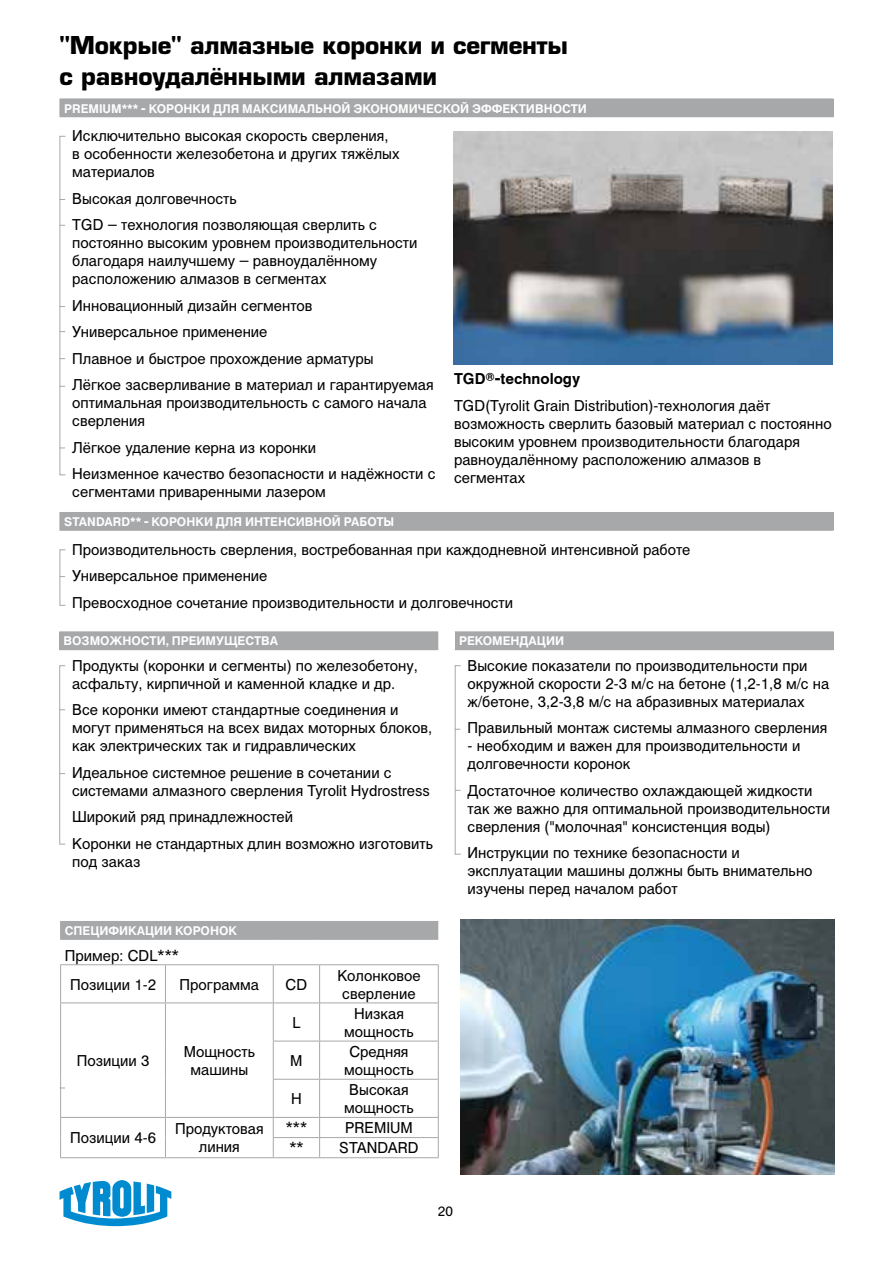
<style>
.page{position:relative;width:893px;height:1263px;background:#fff}
.page>*{position:absolute;margin:0;border:0;box-sizing:border-box;transform-origin:0 0}
.t1{font:700 24px/31.5px "Europe";letter-spacing:-.01em;color:#000}
.t2{font:15px/18px "Cyrvetica";color:#000}
.t3{font:700 15px "Cyrvetica";color:#000}
.t4{font:13.5px "Cyrvetica";color:#000}
.t5{font:700 12px "Cyrvetica";color:#fff}
.s1{font-size:10.5px;color:#fff}
</style>
<div class="page">
<div style="left:60px;top:136px;width:6px;height:339px;border:1px solid #a7a8aa"></div>
<div style="left:60px;top:99px;width:773px;height:18px;background:#a7a8aa"></div>
<svg style="left:833px;top:99px;width:1px;height:17px"></svg>
<div style="left:455px;top:632px;width:378px;height:18px;background:#a7a8aa"></div>
<hr style="left:455px;top:631px;width:379px;height:1px;background:#a7a8aa">
<svg style="left:833px;top:632px;width:1px;height:17px"></svg>
<hr style="left:455px;top:649px;width:379px;height:1px;background:#a7a8aa">
<div style="left:59px;top:632px;width:379px;height:18px;background:#a7a8aa"></div>
<hr style="left:59px;top:631px;width:379px;height:1px;background:#a7a8aa">
<div style="left:59px;top:665px;width:7px;height:179px;border:1px solid #a7a8aa"></div>
<div style="left:455px;top:665px;width:6px;height:189px;border:1px solid #a7a8aa"></div>
<img style="left:453px;top:132px;width:379px;height:233px">
<div style="left:60px;top:549px;width:6px;height:57px;border:1px solid #a7a8aa"></div>
<div style="left:60px;top:512px;width:773px;height:18px;background:#a7a8aa"></div>
<svg style="left:833px;top:513px;width:1px;height:17px"></svg>
<hr style="left:60px;top:530px;width:773px;height:1px;background:#a7a8aa">
<div style="left:60px;top:921px;width:378px;height:18px;background:#a7a8aa"></div>
<hr style="left:165px;top:921px;width:108px;height:1px;background:#a7a8aa">
<hr style="left:273px;top:921px;width:47px;height:1px;background:#a7a8aa">
<hr style="left:320px;top:921px;width:118px;height:1px;background:#a7a8aa">
<hr style="left:60px;top:939px;width:105px;height:1px;background:#a7a8aa">
<hr style="left:165px;top:939px;width:108px;height:1px;background:#a7a8aa">
<hr style="left:273px;top:939px;width:47px;height:1px;background:#a7a8aa">
<hr style="left:320px;top:939px;width:118px;height:1px;background:#a7a8aa">
<hr style="left:60px;top:964px;width:105px;height:1px;background:#a7a8aa">
<hr style="left:165px;top:964px;width:108px;height:1px;background:#a7a8aa">
<hr style="left:165px;top:965px;width:1px;height:37px;background:#a7a8aa">
<hr style="left:273px;top:964px;width:47px;height:1px;background:#a7a8aa">
<hr style="left:320px;top:964px;width:119px;height:1px;background:#a7a8aa">
<hr style="left:60px;top:1002px;width:105px;height:1px;background:#a7a8aa">
<hr style="left:165px;top:1002px;width:108px;height:1px;background:#a7a8aa">
<hr style="left:165px;top:1003px;width:1px;height:38px;background:#a7a8aa">
<hr style="left:273px;top:1002px;width:47px;height:1px;background:#a7a8aa">
<hr style="left:320px;top:1002px;width:119px;height:1px;background:#a7a8aa">
<hr style="left:165px;top:1041px;width:1px;height:38px;background:#a7a8aa">
<hr style="left:273px;top:1041px;width:47px;height:1px;background:#a7a8aa">
<hr style="left:320px;top:1041px;width:119px;height:1px;background:#a7a8aa">
<hr style="left:165px;top:1079px;width:1px;height:38px;background:#a7a8aa">
<hr style="left:273px;top:1079px;width:47px;height:1px;background:#a7a8aa">
<hr style="left:320px;top:1079px;width:119px;height:1px;background:#a7a8aa">
<hr style="left:60px;top:1117px;width:105px;height:1px;background:#a7a8aa">
<hr style="left:165px;top:1117px;width:108px;height:1px;background:#a7a8aa">
<hr style="left:273px;top:1117px;width:47px;height:1px;background:#a7a8aa">
<hr style="left:320px;top:1117px;width:119px;height:1px;background:#a7a8aa">
<svg style="left:165px;top:1118px;width:1px;height:39px"></svg>
<hr style="left:273px;top:1137px;width:47px;height:1px;background:#a7a8aa">
<hr style="left:320px;top:1137px;width:119px;height:1px;background:#a7a8aa">
<hr style="left:60px;top:1157px;width:105px;height:1px;background:#a7a8aa">
<hr style="left:165px;top:1157px;width:108px;height:1px;background:#a7a8aa">
<hr style="left:273px;top:1157px;width:47px;height:1px;background:#a7a8aa">
<hr style="left:320px;top:1157px;width:119px;height:1px;background:#a7a8aa">
<hr style="left:273px;top:965px;width:1px;height:37px;background:#a7a8aa">
<hr style="left:273px;top:1003px;width:1px;height:38px;background:#a7a8aa">
<hr style="left:273px;top:1041px;width:1px;height:38px;background:#a7a8aa">
<hr style="left:273px;top:1079px;width:1px;height:38px;background:#a7a8aa">
<svg style="left:273px;top:1118px;width:1px;height:39px"></svg>
<hr style="left:319px;top:965px;width:1px;height:37px;background:#a7a8aa">
<hr style="left:438px;top:965px;width:1px;height:37px;background:#a7a8aa">
<hr style="left:319px;top:1003px;width:1px;height:38px;background:#a7a8aa">
<hr style="left:438px;top:1003px;width:1px;height:38px;background:#a7a8aa">
<hr style="left:319px;top:1041px;width:1px;height:38px;background:#a7a8aa">
<hr style="left:438px;top:1041px;width:1px;height:38px;background:#a7a8aa">
<hr style="left:319px;top:1079px;width:1px;height:38px;background:#a7a8aa">
<hr style="left:438px;top:1079px;width:1px;height:38px;background:#a7a8aa">
<svg style="left:319px;top:1118px;width:1px;height:39px"></svg>
<svg style="left:438px;top:1118px;width:1px;height:39px"></svg>
<hr style="left:60px;top:965px;width:1px;height:37px;background:#a7a8aa">
<hr style="left:60px;top:1003px;width:1px;height:38px;background:#a7a8aa">
<hr style="left:60px;top:1041px;width:1px;height:38px;background:#a7a8aa">
<hr style="left:60px;top:1079px;width:1px;height:38px;background:#a7a8aa">
<svg style="left:60px;top:1118px;width:1px;height:39px"></svg>
<img style="left:460px;top:920px;width:374px;height:255px">
<svg style="left:60px;top:1180px;width:111px;height:46px"></svg>
<h1 class="t1" style="left:60px;top:30px;width:510px">"Мокрые" алмазные коронки и сегменты с равноудалёнными алмазами</h1>
<p class="t5" style="left:64px;top:102px;width:524px">PREMIUM*** - КОРОНКИ ДЛЯ МАКСИМАЛЬНОЙ ЭКОНОМИЧЕСКОЙ ЭФФЕКТИВНОСТИ</p>
<p class="t2" style="left:72px;top:127px;width:329px">Исключительно высокая скорость сверления, в особенности железобетона и других тяжёлых материалов</p>
<p class="t2" style="left:72px;top:185px;width:306px;line-height:26.5px">Высокая долговечность<br>TGD – технология позволяющая сверлить с</p>
<p class="t2" style="left:72px;top:234px;width:347px">постоянно высоким уровнем производительности благодаря наилучшему – равноудалённому расположению алмазов в сегментах</p>
<p class="t2" style="left:72px;top:292px;width:363px;line-height:26.5px">Инновационный дизайн сегментов<br>Универсальное применение<br>Плавное и быстрое прохождение арматуры<span class="s1">с<br></span>Лёгкое засверливание в материал и гарантируемая</p>
<p class="t2" style="left:72px;top:394px;width:356px">оптимальная производительность с самого начала сверления <span class="s1">верлени</span></p>
<p class="t2" style="left:72px;top:434px;width:365px;line-height:26.5px">Лёгкое удаление керна из коронки<br>Неизменное качество безопасности и надёжности с</p>
<p class="t2" style="left:72px;top:483px;width:255px">сегментами приваренными лазером</p>
<p class="t5" style="left:64px;top:515px;width:332px">STANDARD** - КОРОНКИ ДЛЯ ИНТЕНС ИВ НОЙ РАБОТЫ</p>
<p class="t3" style="left:454px;top:371px;width:128px">TGD®-TECHNOLOGY</p>
<p class="t2" style="left:454px;top:397px;width:379px">TGD(Tyrolit Grain Distribution)-технология даёт возможность сверлить базовый материал с постоянно высоким уровнем производительности благодаря равноудалённому расположению алмазов в сегментах</p>
<p class="t2" style="left:72px;top:536px;width:620px;line-height:26.5px">Производительность сверления, востребованная при каждодневной интенсивной работе<br>Универсальное применение<br>Превосходное сочетание производительности и долговечности</p>
<p class="t5" style="left:64px;top:634px;width:216px">ВОЗМОЖНОСТИ, П РЕИМУЩЕСТВА</p>
<p class="t5" style="left:459px;top:634px;width:106px">РЕКОМЕНДАЦИИ</p>
<p class="t2" style="left:72px;top:657px;width:347px">Продукты (коронки и сегменты) по железобетону, асфальту, кирпичной и каменной кладке и др.</p>
<p class="t2" style="left:72px;top:701px;width:362px">Все коронки имеют стандартные соединения и могут применяться на всех видах моторных блоков, как электрических так и гидравлических</p>
<p class="t2" style="left:72px;top:764px;width:359px">Идеальное системное решение в сочетании с системами алмазного сверления Tyrolit Hydrostress</p>
<p class="t2" style="left:72px;top:804px;width:363px;line-height:26.5px">Широкий ряд принадлежностей<br>Коронки не стандартных длин возможно изготовить</p>
<p class="t2" style="left:72px;top:853px;width:70px">под заказ</p>
<p class="t2" style="left:468px;top:657px;width:363px">Высокие показатели по производительности при окружной скорости 2-3 м/с на бетоне (1,2-1,8 м/с на ж/бетоне, 3,2-3,8 м/с на абразивных материалах</p>
<p class="t2" style="left:468px;top:719px;width:361px">Правильный монтаж системы алмазного сверления</p>
<p class="t2" style="left:468px;top:737px;width:334px">- необходим и важен для производительности и долговечности коронок</p>
<p class="t2" style="left:468px;top:782px;width:364px">Достаточное количество охлаждающей жидкости так же важно для оптимальной производительности сверления ("молочная" консистенция воды)</p>
<p class="t2" style="left:468px;top:844px;width:346px">Инструкции по технике безопасности и эксплуатации машины должны быть внимательно изучены перед началом работ</p>
<p class="t5" style="left:65px;top:924px;width:172px">СП ЕЦИФИКАЦИИ КОРОНОК</p>
<p class="t2" style="left:70px;top:941px;width:110px;line-height:29.1px;text-indent:-5px">Пример: CDL***<br>Позиции 1-2</p>
<p class="t2" style="left:180px;top:975px;width:81px">Программа</p>
<p class="t2" style="left:286px;top:975px;width:23px">CD</p>
<p class="t2" style="left:337px;top:966px;width:85px;text-align:center">Колонковое сверление</p>
<p class="t2" style="left:77px;top:1052px;width:74px">Позиции 3</p>
<p class="t2" style="left:184px;top:1043px;width:73px;text-align:center">Мощность машины</p>
<p class="t2" style="left:292px;top:1014px;width:10px">L</p>
<p class="t2" style="left:344px;top:1005px;width:71px;text-align:center">Низкая мощность</p>
<p class="t2" style="left:290px;top:1052px;width:12px">M</p>
<p class="t2" style="left:344px;top:1043px;width:71px;text-align:center">Средняя мощность</p>
<p class="t2" style="left:291px;top:1090px;width:12px">H</p>
<p class="t2" style="left:344px;top:1081px;width:71px;text-align:center">Высокая мощность</p>
<p class="t2" style="left:70px;top:1129px;width:88px">Позиции 4-6</p>
<p class="t2" style="left:175px;top:1120px;width:90px;text-align:center">Продуктовая линия</p>
<p class="t2" style="left:286px;top:1119px;width:23px">***</p>
<p class="t2" style="left:345px;top:1119px;width:11px">pre</p>
<p class="t2" style="left:374px;top:1119px;width:40px">mium</p>
<p class="t2" style="left:289px;top:1139px;width:16px">**</p>
<p class="t2" style="left:339px;top:1139px;width:11px">standard</p>
<p class="t4" style="left:438px;top:1204px;width:17px">20</p>
</div>
